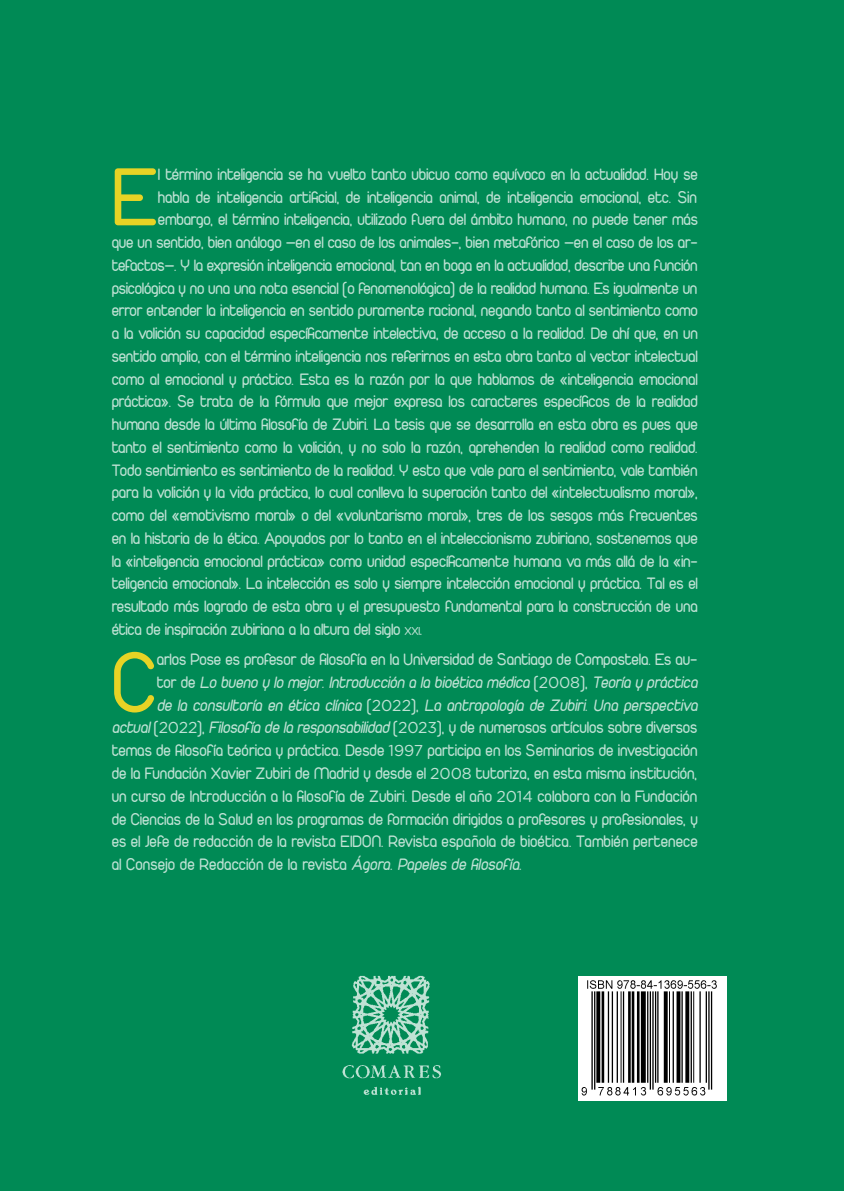
<style>
.page{position:relative;width:844px;height:1191px;background:#fff}
.page>*{position:absolute;margin:0;border:0;box-sizing:border-box;transform-origin:0 0}
.t1{font:86.27px "Duepuntozero";color:#e7d325}
.t2{font:17.5px "Duepuntozero";letter-spacing:-.02em;color:#bfe2d4}
.t3{font:italic 17.5px "Duepuntozero";color:#bfe2d4}
.s1{font-size:12.25px}
.s2{font-style:normal}
.s3{font-family:"Gotham Rounded";font-style:normal;font-size:15.75px}
.s4{font-style:italic}
.s5{font-family:"Gotham Rounded";font-size:15.75px}
</style>
<div class="page">
<div style="left:0;top:0;width:843px;height:1191px;background:#008a55"></div>
<img style="left:338px;top:967px;width:108px;height:134px">
<div style="left:578px;top:977px;width:149px;height:124px;background:#fff"></div>
<img style="left:581px;top:980px;width:136px;height:116px">
<h1 class="t1" style="left:112px;top:151px;width:49px">E</h1>
<p class="t2" style="left:158px;top:165px;width:541px">l término inteligencia se ha vuelto tanto ubicuo como equívoco en la actualidad. Hoy se</p>
<p class="t2" style="left:158px;top:187px;width:540px">habla de inteligencia artificial, de inteligencia animal, de inteligencia emocional, etc. Sin</p>
<p class="t2" style="left:158px;top:210px;width:541px">embargo, el término inteligencia, utilizado fuera del ámbito humano, no puede tener más</p>
<p class="t2" style="left:112px;top:233px;width:587px">que un sentido, bien análogo —en el caso de los animales–, bien metafórico —en el caso de los ar-</p>
<p class="t2" style="left:112px;top:256px;width:587px">tefactos—. Y la expresión inteligencia emocional, tan en boga en la actualidad, describe una función</p>
<p class="t2" style="left:112px;top:278px;width:587px">psicológica y no una una nota esencial (o fenomenológica) de la realidad humana. Es igualmente un</p>
<p class="t2" style="left:112px;top:301px;width:587px">error entender la inteligencia en sentido puramente racional, negando tanto al sentimiento como</p>
<p class="t2" style="left:112px;top:324px;width:587px">a la volición su capacidad específicamente intelectiva, de acceso a la realidad. De ahí que, en un</p>
<p class="t2" style="left:112px;top:347px;width:587px">sentido amplio, con el término inteligencia nos referirnos en esta obra tanto al vector intelectual</p>
<p class="t2" style="left:112px;top:369px;width:587px">como al emocional y práctico. Esta es la razón por la que hablamos de «inteligencia emocional</p>
<p class="t2" style="left:112px;top:392px;width:587px">práctica». Se trata de la fórmula que mejor expresa los caracteres específicos de la realidad</p>
<p class="t2" style="left:112px;top:415px;width:587px">humana desde la última filosofía de Zubiri. La tesis que se desarrolla en esta obra es pues que</p>
<p class="t2" style="left:112px;top:438px;width:587px">tanto el sentimiento como la volición, y no solo la razón, aprehenden la realidad como realidad.</p>
<p class="t2" style="left:112px;top:460px;width:587px">Todo sentimiento es sentimiento de la realidad. Y esto que vale para el sentimiento, vale también</p>
<p class="t2" style="left:112px;top:483px;width:587px">para la volición y la vida práctica, lo cual conlleva la superación tanto del «intelectualismo moral»,</p>
<p class="t2" style="left:112px;top:506px;width:587px">como del «emotivismo moral» o del «voluntarismo moral», tres de los sesgos más frecuentes</p>
<p class="t2" style="left:112px;top:529px;width:587px">en la historia de la ética. Apoyados por lo tanto en el inteleccionismo zubiriano, sostenemos que</p>
<p class="t2" style="left:112px;top:551px;width:587px">la «inteligencia emocional práctica» como unidad específicamente humana va más allá de la «in-</p>
<p class="t2" style="left:112px;top:574px;width:587px">teligencia emocional». La intelección es solo y siempre intelección emocional y práctica. Tal es el</p>
<p class="t2" style="left:112px;top:597px;width:587px">resultado más logrado de esta obra y el presupuesto fundamental para la construcción de una</p>
<p class="t2" style="left:112px;top:620px;width:312px">ética de inspiración zubiriana a la altura del siglo <span class="s1">xxi</span>.</p>
<h1 class="t1" style="left:112px;top:636px;width:47px">C</h1>
<p class="t2" style="left:157px;top:650px;width:542px">arlos Pose es profesor de filosofía en la Universidad de Santiago de Compostela. Es au-</p>
<p class="t3" style="left:157px;top:673px;width:545px"><span class="s2">t o r d e</span> Lo bueno y lo mejor.Introducción a la bioética médica <span class="s2">(</span> <span class="s3">2 0 0 8</span> <span class="s2">) ,</span> Teoría y práctica</p>
<p class="t3" style="left:157px;top:695px;width:546px">de la consultoría en ética clínica <span class="s2">(</span> <span class="s3">2 0 2 2</span> <span class="s2">) ,</span> La antropología de Zubiri. Una perspectiva</p>
<p class="t2" style="left:112px;top:718px;width:587px"><span class="s4">actual</span>(<span class="s5">2022</span>), <span class="s4">Filosofía de la responsabilidad</span> (<span class="s5">2023</span>), y de numerosos artículos sobre diversos</p>
<p class="t2" style="left:112px;top:741px;width:587px">temas de filosofía teórica y práctica. Desde <span class="s5">1997</span> participa en los Seminarios de investigación</p>
<p class="t2" style="left:112px;top:764px;width:587px">de la Fundación Xavier Zubiri de Madrid y desde el <span class="s5">2008</span> tutoriza, en esta misma institución,</p>
<p class="t2" style="left:112px;top:786px;width:587px">un curso de Introducción a la filosofía de Zubiri. Desde el año <span class="s5">2014</span> colabora con la Fundación</p>
<p class="t2" style="left:112px;top:809px;width:587px">de Ciencias de la Salud en los programas de formación dirigidos a profesores y profesionales, y</p>
<p class="t2" style="left:112px;top:832px;width:587px">es el Jefe de redacción de la revista EIDON. Revista española de bioética. También pertenece</p>
<p class="t2" style="left:112px;top:855px;width:415px">al Consejo de Redacción de la revista <span class="s4">Ágora. Papeles de filosofía.</span></p>
</div>
